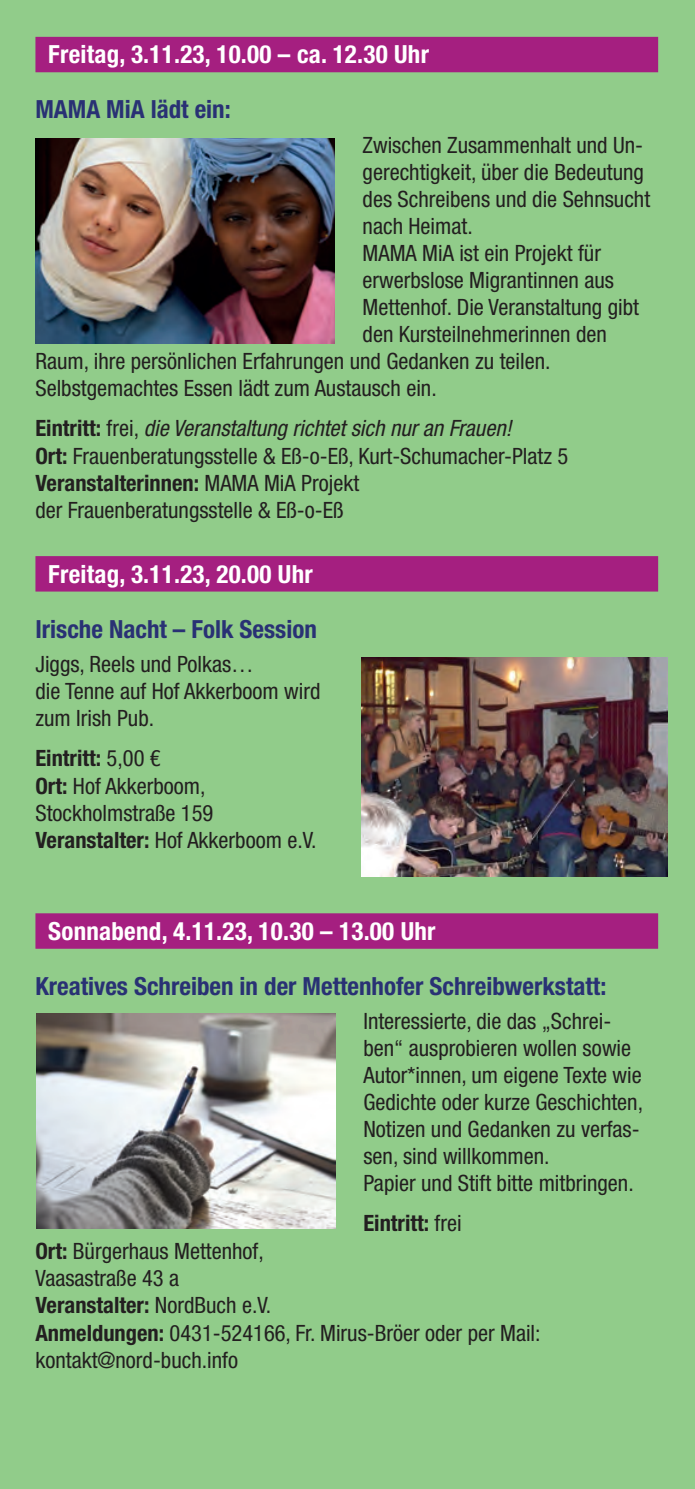
<style>
.page{position:relative;width:695px;height:1489px;background:#fff}
.page>*{position:absolute;margin:0;border:0;box-sizing:border-box;transform-origin:0 0}
.Titel{font:700 condensed 25px "Helvetica Neue LT Pro";color:#293174}
.Überschrift_Balken{font:700 condensed 25px "Helvetica Neue LT Pro";letter-spacing:.01em;color:#fff}
.Fließtext{font:condensed 22.5px/27px "Helvetica Neue LT Pro";color:#231f20}
.Fließtext-2{font:italic condensed 22.5px "Helvetica Neue LT Pro";color:#231f20}
.Fließtext-3{font:700 condensed 22.5px "Helvetica Neue LT Pro";color:#231f20}
.s1{font-weight:700;font-style:normal}
.s2{font-style:normal}
.s3{font-weight:700}
.s4{font-weight:400}
</style>
<div class="page">
<div style="left:0;top:0;width:694px;height:1488px;background:#91cc8a"></div>
<div style="left:35px;top:37px;width:623px;height:35px;background:#a51f80"></div>
<div style="left:35px;top:556px;width:623px;height:35px;background:#a51f80"></div>
<div style="left:35px;top:913px;width:623px;height:35px;background:#a51f80"></div>
<img style="left:361px;top:657px;width:306px;height:219px">
<img style="left:35px;top:138px;width:299px;height:206px">
<img style="left:36px;top:1013px;width:299px;height:214px">
<p class="Überschrift_Balken" style="left:48px;top:39px;width:382px">Freitag, 3.11.23, 10.00 – ca. 12.30 Uhr</p>
<p class="Titel" style="left:35px;top:94px;width:197px">MAMA MiA lädt ein:</p>
<p class="Fließtext" style="left:362px;top:131px;width:289px">Zwischen Zusammenhalt und Un&shy;gerechtigkeit, über die Bedeutung des Schreibens und die Sehnsucht nach Heimat.</p>
<p class="Fließtext" style="left:362px;top:239px;width:240px">MAMA MiA ist ein Projekt für</p>
<p class="Fließtext" style="left:362px;top:266px;width:253px">erwerbslose Migrantinnen aus</p>
<p class="Fließtext" style="left:362px;top:293px;width:278px">Mettenhof. Die Veranstaltung gibt</p>
<p class="Fließtext" style="left:362px;top:320px;width:246px">den Kursteilnehmerinnen den</p>
<p class="Fließtext" style="left:35px;top:347px;width:516px">Raum, ihre persönlichen Erfahrungen und Gedanken zu teilen.</p>
<p class="Fließtext" style="left:35px;top:374px;width:403px">Selbstgemachtes Essen lädt zum Austausch ein.</p>
<p class="Fließtext-2" style="left:35px;top:415px;width:477px"><span class="s1">Eintritt:</span> <span class="s2">frei,</span> die Veranstaltung richtet sich nur an Frauen!</p>
<p class="Fließtext" style="left:35px;top:442px;width:534px"><span class="s3">Ort:</span> Frauenberatungsstelle &amp; Eß-o-Eß, Kurt-Schumacher-Platz 5</p>
<p class="Fließtext" style="left:35px;top:469px;width:325px"><span class="s3">Veranstalterinnen:</span> MAMA MiA Projekt der Frauenberatungsstelle &amp; Eß-o-Eß</p>
<p class="Überschrift_Balken" style="left:48px;top:558px;width:266px">Freitag, 3.11.23, 20.00 Uhr</p>
<p class="Titel" style="left:35px;top:613px;width:283px">Irische Nacht – Folk Session</p>
<p class="Fließtext" style="left:35px;top:650px;width:286px">Jiggs, Reels und Polkas…<br>die Tenne auf Hof Akkerboom wird zum Irish Pub.</p>
<p class="Fließtext-3" style="left:35px;top:744px;width:127px">Eintritt: <span class="s4">5,00 €</span></p>
<p class="Fließtext" style="left:35px;top:772px;width:179px"><span class="s3">Ort:</span> Hof Akkerboom,<br>Stockholmstraße 159</p>
<p class="Fließtext" style="left:35px;top:826px;width:282px"><span class="s3">Veranstalter:</span> Hof Akkerboom e.V.</p>
<p class="Überschrift_Balken" style="left:48px;top:915px;width:389px">Sonnabend, 4.11.23, 10.30 – 13.00 Uhr</p>
<p class="Titel" style="left:35px;top:970px;width:572px">Kreatives Schreiben in der Mettenhofer Schreibwerkstatt:</p>
<p class="Fließtext" style="left:363px;top:1007px;width:281px">Interessierte, die das „Schrei&shy;ben“ ausprobieren wollen sowie<br>Autor*innen, um eigene Texte wie<br>Gedichte oder kurze Geschichten,<br>Notizen und Gedanken zu verfas&shy;sen, sind willkommen.</p>
<p class="Fließtext" style="left:363px;top:1169px;width:272px">Papier und Stift bitte mitbringen.</p>
<p class="Fließtext-3" style="left:363px;top:1209px;width:100px">Eintritt: <span class="s4">frei</span></p>
<p class="Fließtext" style="left:35px;top:1237px;width:230px"><span class="s3">Ort:</span> Bürgerhaus Mettenhof,</p>
<p class="Fließtext" style="left:35px;top:1264px;width:145px">Vaasastraße 43 a</p>
<p class="Fließtext-3" style="left:35px;top:1291px;width:237px">Veranstalter: <span class="s4">NordBuch e.V.</span></p>
<p class="Fließtext" style="left:35px;top:1319px;width:506px"><span class="s3">Anmeldungen:</span> 0431-524166, Fr. Mirus-Bröer oder per Mail: kontakt@nord-buch.info</p>
</div>
